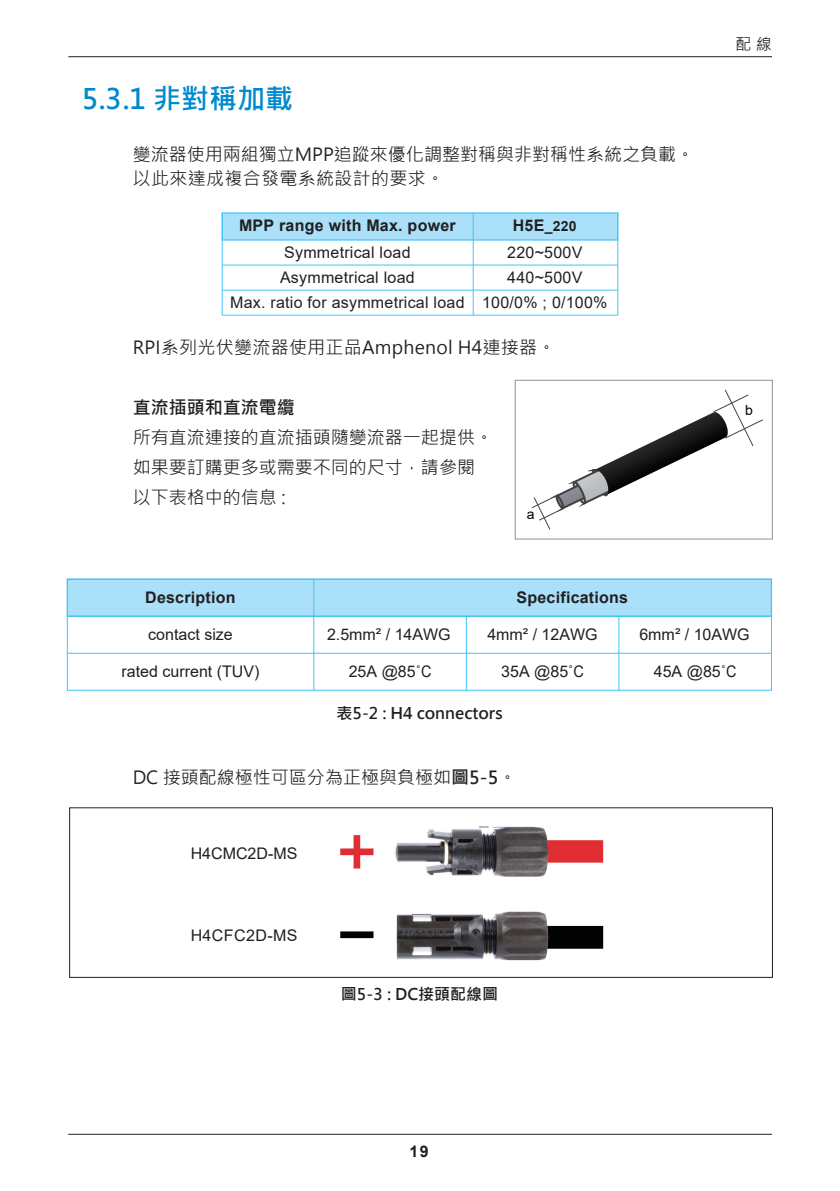
<style>
.page{position:relative;width:840px;height:1191px;background:#fff}
.page>*{position:absolute;margin:0;border:0;box-sizing:border-box;transform-origin:0 0}
.t1{font:700 28px "Microsoft Jheng Hei";color:#0089cf}
.t2{font:18px/30px "Microsoft Jheng Hei";color:#231f20}
.t3{font:700 18px "Microsoft Jheng Hei";color:#231f20}
.t4{font:16px/24.8px "Arial";letter-spacing:.015em;color:#231f20;text-align:center}
.t5{font:700 16px "Arial";letter-spacing:.015em;color:#231f20}
.t6{font:700 16px "Microsoft Jheng Hei";color:#231f20}
.t7{font:16px "Microsoft Jheng Hei";color:#231f20}
.t8{font:700 14px "Arial";color:#231f20}
.t9{font:14px "Arial";color:#030303}
.s1{font-size:16px}
.s2{font-weight:700}
</style>
<div class="page">
<div style="left:221px;top:212px;width:397px;height:29px;background:#aae0f9;border:1px solid #40c7f4"></div>
<hr style="left:222px;top:315px;width:395px;height:1px;background:#40c7f4">
<hr style="left:222px;top:264px;width:395px;height:1px;background:#40c7f4">
<hr style="left:222px;top:289px;width:395px;height:1px;background:#40c7f4">
<hr style="left:221px;top:213px;width:1px;height:102px;background:#40c7f4">
<hr style="left:472px;top:213px;width:1px;height:102px;background:#40c7f4">
<hr style="left:617px;top:213px;width:1px;height:102px;background:#40c7f4">
<svg style="left:531px;top:389px;width:232px;height:141px"></svg>
<div style="left:514px;top:380px;width:258px;height:159px;border:1px solid #8e9097"></div>
<div style="left:67px;top:578px;width:704px;height:39px;background:#aae0f9;border:1px solid #40c7f4"></div>
<hr style="left:67px;top:578px;width:704px;height:1px;background:#40c7f4">
<hr style="left:67px;top:615px;width:704px;height:1px;background:#40c7f4">
<hr style="left:67px;top:652px;width:704px;height:1px;background:#40c7f4">
<hr style="left:67px;top:689px;width:704px;height:1px;background:#40c7f4">
<hr style="left:67px;top:579px;width:1px;height:111px;background:#40c7f4">
<hr style="left:313px;top:579px;width:1px;height:111px;background:#40c7f4">
<hr style="left:465px;top:616px;width:1px;height:74px;background:#40c7f4">
<hr style="left:618px;top:616px;width:1px;height:74px;background:#40c7f4">
<hr style="left:770px;top:579px;width:1px;height:111px;background:#40c7f4">
<img style="left:340px;top:826px;width:264px;height:135px">
<div style="left:69px;top:807px;width:703px;height:171px;border:1px solid #231f20"></div>
<hr style="left:455px;top:875px;width:81px;height:3px;background:#fff">
<hr style="left:443px;top:824px;width:36px;height:4px;background:#fff">
<img style="left:396px;top:827px;width:151px;height:49px">
<div style="left:392px;top:907px;width:146px;height:58px;background:#fff"></div>
<img style="left:396px;top:911px;width:151px;height:49px">
<hr style="left:68px;top:1133px;width:703px;height:1px;background:#231f20">
<hr style="left:68px;top:56px;width:703px;height:1px;background:#231f20">
<h1 class="t1" style="left:82px;top:81px;width:213px">5.3.1 非對稱加載</h1>
<p class="t2" style="left:133px;top:142px;width:563px;line-height:24px">變流器使用兩組獨立MPP追蹤來優化調整對稱與非對稱性系統之負載。以此來達成複合發電系統設計的要求。</p>
<p class="t5" style="left:239px;top:214px;width:218px">MPP range with Max. power</p>
<p class="t4" style="left:230px;top:240px;width:236px">Symmetrical load<br>Asymmetrical load<br>Max. ratio for asymmetrical load</p>
<p class="t8" style="left:512px;top:216px;width:65px"><span class="s1">H5E</span>_220</p>
<p class="t4" style="left:482px;top:240px;width:127px">220~500V<br>440~500V<br>100/0% ; 0/100%</p>
<p class="t2" style="left:133px;top:332px;width:424px">RPI系列光伏變流器使用正品Amphenol H4連接器。</p>
<p class="t3" style="left:133px;top:396px;width:163px">直流插頭和直流電纜</p>
<p class="t2" style="left:133px;top:422px;width:361px">所有直流連接的直流插頭隨變流器一起提供。如果要訂購更多或需要不同的尺寸，請參閱以下表格中的信息 :</p>
<p class="t9" style="left:526px;top:505px;width:9px">a</p>
<p class="t7" style="left:735px;top:34px;width:38px">配 線</p>
<p class="t9" style="left:744px;top:400px;width:9px">b</p>
<p class="t5" style="left:145px;top:586px;width:92px">Description</p>
<p class="t4" style="left:148px;top:622px;width:86px">contact size</p>
<p class="t4" style="left:121px;top:659px;width:139px">rated current (TUV)</p>
<p class="t5" style="left:516px;top:586px;width:113px">Specifications</p>
<p class="t4" style="left:327px;top:622px;width:125px">2.5mm² / 14AWG</p>
<p class="t4" style="left:487px;top:622px;width:112px">4mm² / 12AWG</p>
<p class="t4" style="left:639px;top:622px;width:112px">6mm² / 10AWG</p>
<p class="t4" style="left:348px;top:659px;width:84px">25A @85˚C</p>
<p class="t4" style="left:501px;top:659px;width:84px">35A @85˚C</p>
<p class="t4" style="left:653px;top:659px;width:84px">45A @85˚C</p>
<p class="t6" style="left:336px;top:703px;width:168px">表5-2 : H4 connectors</p>
<p class="t2" style="left:133px;top:762px;width:385px">DC 接頭配線極性可區分為正極與負極如<span class="s2">圖5-5</span>。</p>
<p class="t4" style="left:190px;top:841px;width:108px">H4CMC2D-MS</p>
<p class="t4" style="left:190px;top:922px;width:108px">H4CFC2D-MS</p>
<p class="t6" style="left:341px;top:984px;width:159px">圖5-3 : DC接頭配線圖</p>
<p class="t5" style="left:409px;top:1140px;width:21px">19</p>
</div>
